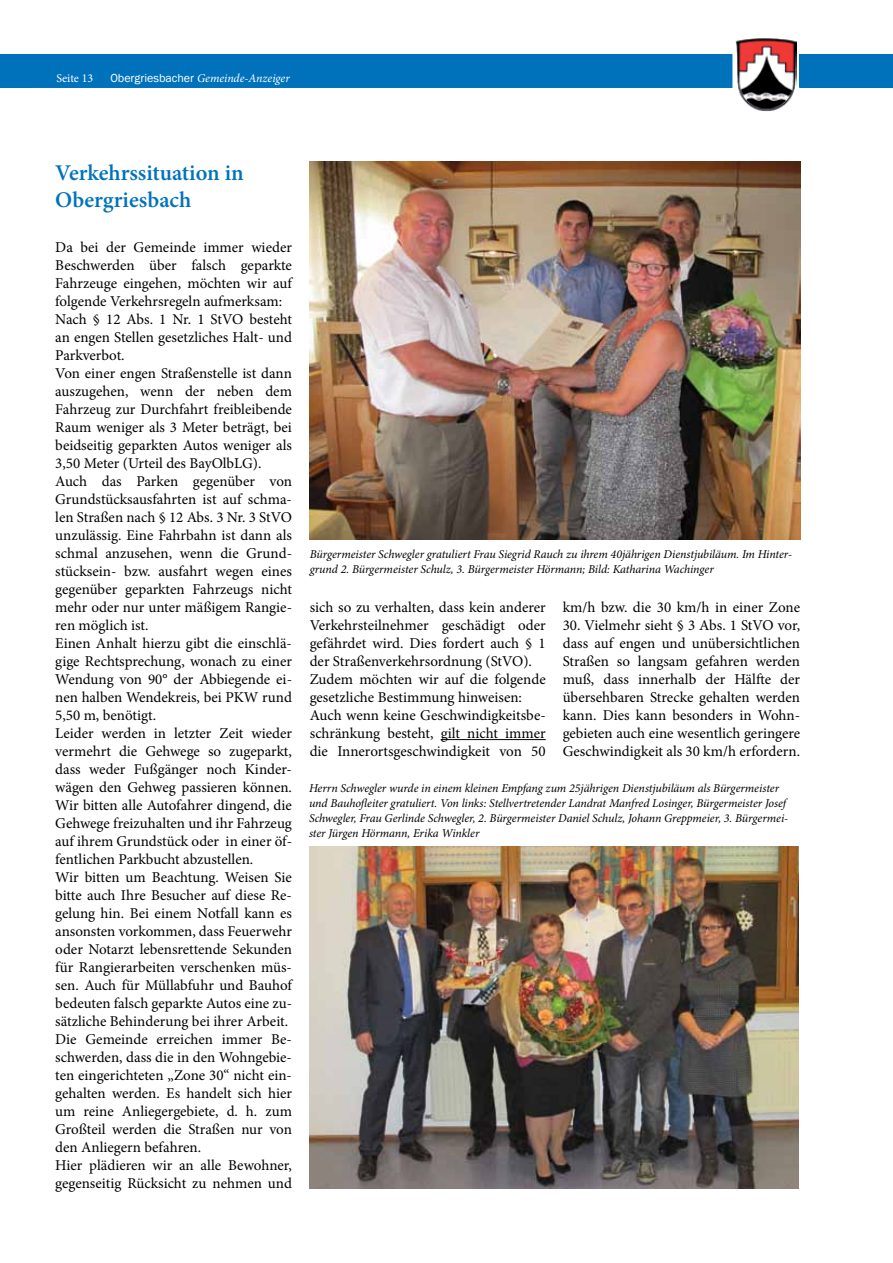
<style>
.page{position:relative;width:893px;height:1263px;background:#fff}
.page>*{position:absolute;margin:0;border:0;box-sizing:border-box;transform-origin:0 0}
.t1{font:600 22.5px/27px "Minion Pro";color:#0072bc}
.t2{font:15px/18px "Minion Pro";color:#000}
.t3{font:italic 12px/15px "Minion Pro";letter-spacing:-.005em;color:#000}
.t4{font:italic 12px "Minion Pro";color:#fff}
.t5{font:12px "Minion Pro";color:#fff}
.s1{font-family:"Franklin Gothic";font-style:normal}
</style>
<div class="page">
<svg style="left:0;top:54px;width:1px;height:34px"></svg>
<hr style="left:441px;top:739px;width:105px;height:1px;background:#000">
<img style="left:310px;top:846px;width:489px;height:342px">
<img style="left:310px;top:162px;width:490px;height:378px">
<div style="left:799px;top:54px;width:94px;height:34px;background:#0072bc"></div>
<div style="left:2px;top:55px;width:730px;height:32px;background:#0072bc"></div>
<div style="left:1px;top:54px;width:731px;height:34px;border:2px solid #0072bc"></div>
<img style="left:735px;top:38px;width:61px;height:74px">
<p class="t5" style="left:56px;top:70px;width:38px">Seite 13</p>
<p class="t4" style="left:110px;top:70px;width:181px"><span class="s1">Obergriesbacher</span> Gemeinde-Anzeiger</p>
<h1 class="t1" style="left:55px;top:159px;width:190px">Verkehrssituation in<br>Obergriesbach</h1>
<p class="t2" style="left:55px;top:238px;width:238px">Da bei der Gemeinde immer wieder Beschwerden über falsch geparkte Fahrzeuge eingehen, möchten wir auf folgende Verkehrsregeln aufmerksam:<br>Nach § 12 Abs. 1 Nr. 1 StVO besteht an engen Stellen gesetzliches Halt- und Parkverbot.<br>Von einer engen Straßenstelle ist dann auszugehen, wenn der neben dem Fahrzeug zur Durchfahrt freibleibende Raum weniger als 3 Meter beträgt, bei beidseitig geparkten Autos weniger als 3,50 Meter (Urteil des BayOlbLG).<br>Auch das Parken gegenüber von Grundstücksausfahrten ist auf schma&shy;len Straßen nach § 12 Abs. 3 Nr. 3 StVO unzulässig. Eine Fahrbahn ist dann als schmal anzusehen, wenn die Grund&shy;stücksein- bzw. ausfahrt wegen eines gegenüber geparkten Fahrzeugs nicht mehr oder nur unter mäßigem Rangie&shy;ren möglich ist.<br>Einen Anhalt hierzu gibt die einschlä&shy;gige Rechtsprechung, wonach zu einer Wendung von 90° der Abbiegende ei&shy;nen halben Wendekreis, bei PKW rund 5,50 m, benötigt.<br>Leider werden in letzter Zeit wieder vermehrt die Gehwege so zugeparkt, dass weder Fußgänger noch Kinder&shy;wägen den Gehweg passieren können.<br>Wir bitten alle Autofahrer dingend, die Gehwege freizuhalten und ihr Fahrzeug auf ihrem Grundstück oder in einer öf&shy;fentlichen Parkbucht abzustellen.<br>Wir bitten um Beachtung. Weisen Sie bitte auch Ihre Besucher auf diese Re&shy;gelung hin. Bei einem Notfall kann es ansonsten vorkommen, dass Feuerwehr oder Notarzt lebensrettende Sekunden für Rangierarbeiten verschenken müs&shy;sen. Auch für Müllabfuhr und Bauhof bedeuten falsch geparkte Autos eine zu&shy;sätzliche Behinderung bei ihrer Arbeit.<br>Die Gemeinde erreichen immer Be&shy;schwerden, dass die in den Wohngebie&shy;ten eingerichteten „Zone 30“ nicht ein&shy;gehalten werden. Es handelt sich hier um reine Anliegergebiete, d. h. zum Großteil werden die Straßen nur von den Anliegern befahren.<br>Hier plädieren wir an alle Bewohner, gegenseitig Rücksicht zu nehmen und</p>
<p class="t3" style="left:310px;top:546px;width:484px">Bürgermeister Schwegler gratuliert Frau Siegrid Rauch zu ihrem 40jährigen Dienstjubiläum. Im Hinter&shy;grund 2. Bürgermeister Schulz, 3. Bürgermeister Hörmann; Bild: Katharina Wachinger</p>
<p class="t2" style="left:310px;top:598px;width:238px">sich so zu verhalten, dass kein anderer Verkehrsteilnehmer geschädigt oder gefährdet wird. Dies fordert auch § 1 der Straßenverkehrsordnung (StVO).<br>Zudem möchten wir auf die folgende gesetzliche Bestimmung hinweisen:<br>Auch wenn keine Geschwindigkeitsbe&shy;schränkung besteht, gilt nicht immer die Innerortsgeschwindigkeit von 50</p>
<p class="t2" style="left:563px;top:598px;width:239px">km/h bzw. die 30 km/h in einer Zone</p>
<p class="t2" style="left:563px;top:616px;width:239px;text-align:justify">30. Vielmehr sieht § 3 Abs. 1 StVO vor, dass auf engen und unübersichtlichen Straßen so langsam gefahren werden muß, dass innerhalb der Hälfte der übersehbaren Strecke gehalten werden kann. Dies kann besonders in Wohn&shy;gebieten auch eine wesentlich geringere Geschwindigkeit als 30 km/h erfordern.</p>
<p class="t3" style="left:309px;top:781px;width:481px">Herrn Schwegler wurde in einem kleinen Empfang zum 25jährigen Dienstjubiläum als Bürgermeister und Bauhofleiter gratuliert. Von links: Stellvertretender Landrat Manfred Losinger, Bürgermeister Josef Schwegler, Frau Gerlinde Schwegler, 2. Bürgermeister Daniel Schulz, Johann Greppmeier, 3. Bürgermei&shy;ster Jürgen Hörmann, Erika Winkler</p>
</div>
